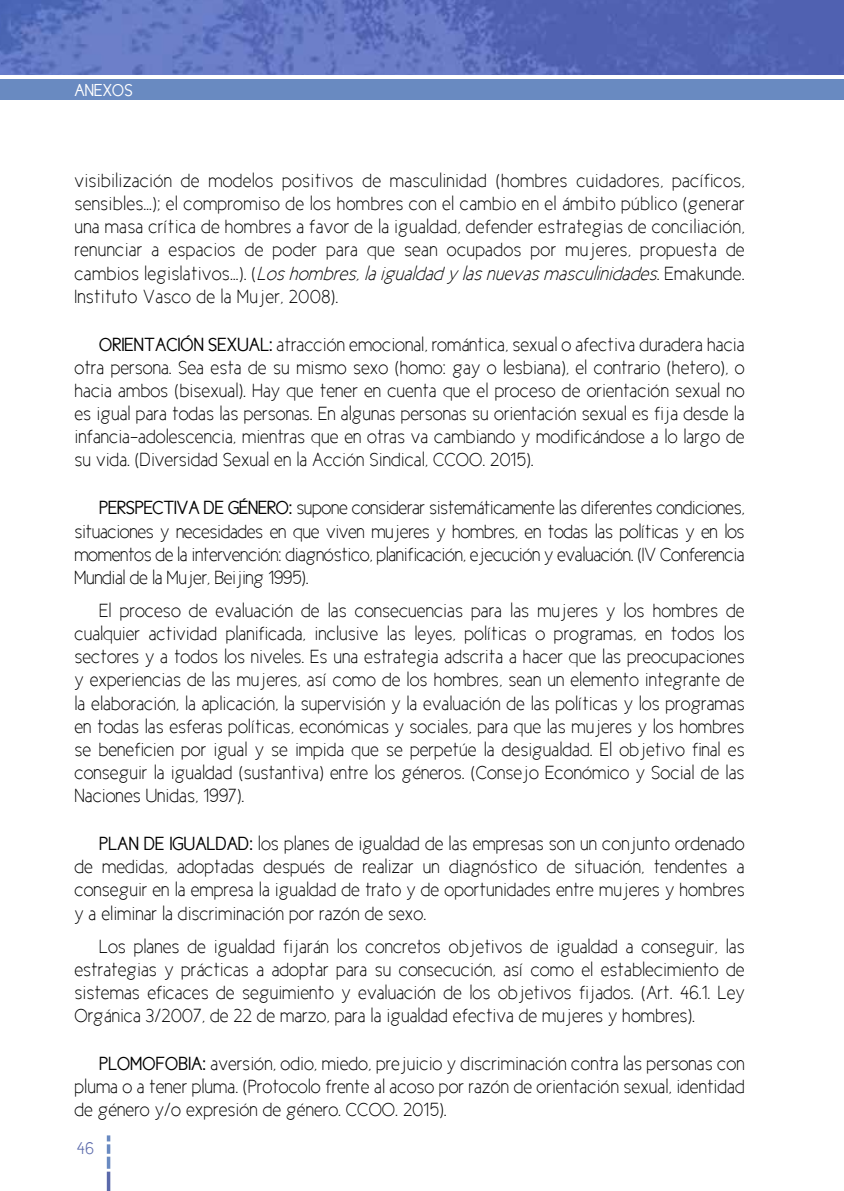
<style>
.page{position:relative;width:844px;height:1191px;background:#fff}
.page>*{position:absolute;margin:0;border:0;box-sizing:border-box;transform-origin:0 0}
.t1{font:19.25px/23.1px "New Cicle Fina";color:#000;text-align:justify}
.t2{font:17.5px "New Cicle Gordita";color:#fff}
.t3{font:17.5px "New Cicle Semi";color:#5a69aa}
.s1{font-style:italic}
.s2{font-family:"New Cicle Gordita"}
</style>
<div class="page">
<div style="left:0;top:80px;width:843px;height:20px;background:#698ac1"></div>
<svg style="left:107px;top:1135px;width:3px;height:33px"></svg>
<hr style="left:107px;top:1171px;width:3px;height:20px;background:#5a69aa">
<svg style="left:0;top:0;width:843px;height:74px;background:#5c6ebc"></svg>
<p class="t2" style="left:74px;top:81px;width:60px">ANEXOS</p>
<p class="t1" style="left:74px;top:169px;width:671px">visibilización de modelos positivos de masculinidad (hombres cuidadores, pacíficos, sensibles…); el compromiso de los hombres con el cambio en el ámbito público (generar una masa crítica de hombres a favor de la igualdad, defender estrategias de conciliación, renunciar a espacios de poder para que sean ocupados por mujeres, propuesta de cambios legislativos…). (<span class="s1">Los hombres, la igualdad y las nuevas masculinidades</span>. Emakunde.<br>Instituto Vasco de la Mujer, 2008).</p>
<p class="t1" style="left:74px;top:333px;width:671px;text-indent:25px"><span class="s2">ORIENTACIÓN SEXUAL:</span> atracción emocional, romántica, sexual o afectiva duradera hacia otra persona. Sea esta de su mismo sexo (homo: gay o lesbiana), el contrario (hetero), o hacia ambos (bisexual). Hay que tener en cuenta que el proceso de orientación sexual no es igual para todas las personas. En algunas personas su orientación sexual es fija desde la infancia-adolescencia, mientras que en otras va cambiando y modificándose a lo largo de su vida. (Diversidad Sexual en la Acción Sindical, CCOO. 2015).</p>
<p class="t1" style="left:74px;top:496px;width:671px;text-indent:25px"><span class="s2">PERSPECTIVA DE GÉNERO:</span> supone considerar sistemáticamente las diferentes condiciones, situaciones y necesidades en que viven mujeres y hombres, en todas las políticas y en los momentos de la intervención: diagnóstico, planificación, ejecución y evaluación. (IV Conferencia Mundial de la Mujer, Beijing 1995).</p>
<p class="t1" style="left:74px;top:599px;width:671px;text-indent:25px">El proceso de evaluación de las consecuencias para las mujeres y los hombres de cualquier actividad planificada, inclusive las leyes, políticas o programas, en todos los sectores y a todos los niveles. Es una estrategia adscrita a hacer que las preocupaciones y experiencias de las mujeres, así como de los hombres, sean un elemento integrante de la elaboración, la aplicación, la supervisión y la evaluación de las políticas y los programas en todas las esferas políticas, económicas y sociales, para que las mujeres y los hombres se beneficien por igual y se impida que se perpetúe la desigualdad. El objetivo final es conseguir la igualdad (sustantiva) entre los géneros. (Consejo Económico y Social de las Naciones Unidas, 1997).</p>
<p class="t1" style="left:74px;top:832px;width:671px;text-indent:25px"><span class="s2">PLAN DE IGUALDAD:</span> los planes de igualdad de las empresas son un conjunto ordenado de medidas, adoptadas después de realizar un diagnóstico de situación, tendentes a conseguir en la empresa la igualdad de trato y de oportunidades entre mujeres y hombres y a eliminar la discriminación por razón de sexo.</p>
<p class="t1" style="left:74px;top:934px;width:671px;text-indent:25px">Los planes de igualdad fijarán los concretos objetivos de igualdad a conseguir, las estrategias y prácticas a adoptar para su consecución, así como el establecimiento de sistemas eficaces de seguimiento y evaluación de los objetivos fijados. (Art. 46.1. Ley Orgánica 3/2007, de 22 de marzo, para la igualdad efectiva de mujeres y hombres).</p>
<p class="t1" style="left:74px;top:1052px;width:671px;text-indent:25px"><span class="s2">PLOMOFOBIA:</span> aversión, odio, miedo, prejuicio y discriminación contra las personas con pluma o a tener pluma. (Protocolo frente al acoso por razón de orientación sexual, identidad de género y/o expresión de género. CCOO. 2015).</p>
<p class="t3" style="left:77px;top:1138px;width:19px">46</p>
</div>
